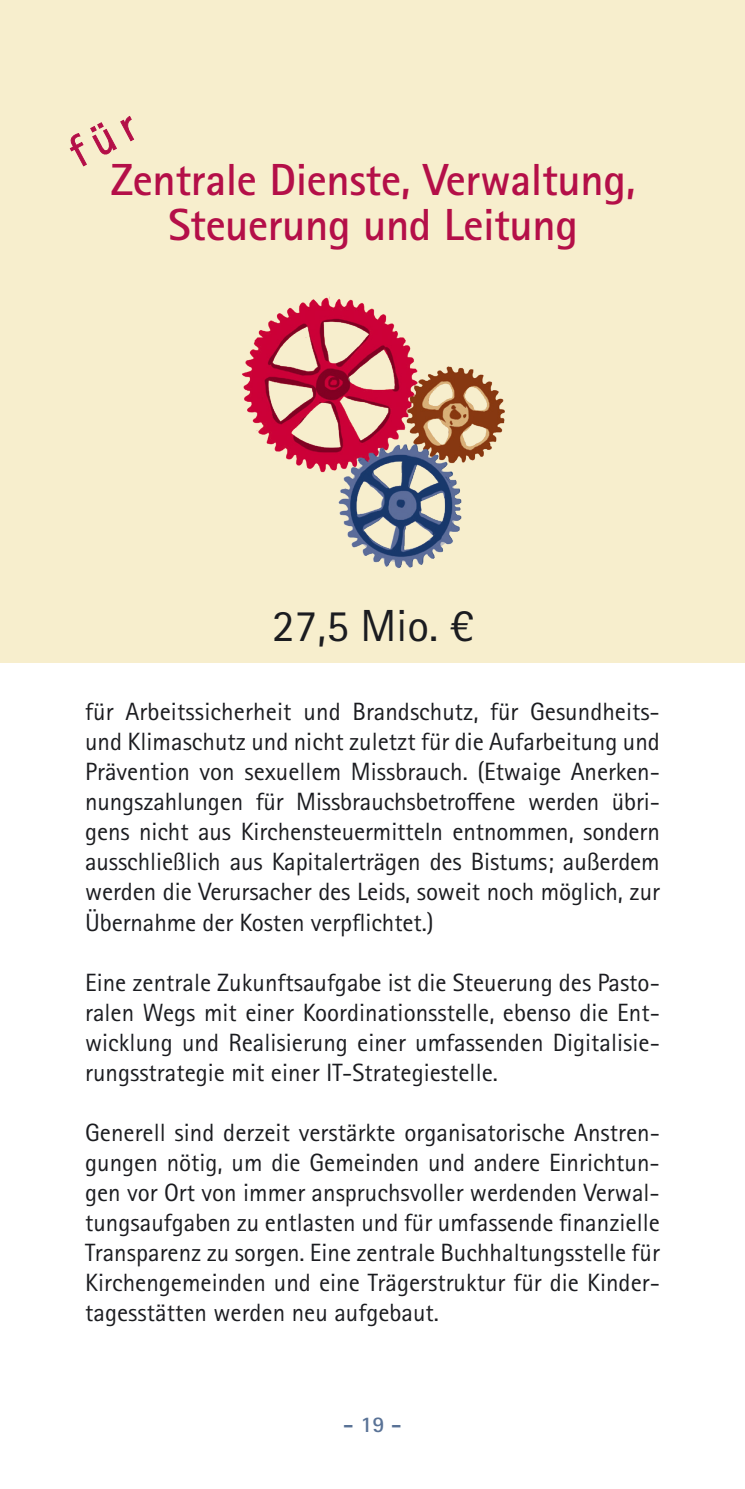
<style>
.page{position:relative;width:745px;height:1489px;background:#fff}
.page>*{position:absolute;margin:0;border:0;box-sizing:border-box;transform-origin:0 0}
.t1{font:700 45px/45px "Rotis Sans Serif Pro";letter-spacing:-.01em;color:#b40f48;text-align:center}
.t2{font:45px "Rotis Sans Serif Pro";color:#1b1c20}
.t3{font:25px/30px "Rotis Sans Serif Pro";color:#1b1c20;text-align:justify}
.t4{font:700 22.5px "Rotis Sans Serif Pro";color:#597296}
</style>
<div class="page">
<div style="left:0;top:0;width:744px;height:663px;background:#f7eecd"></div>
<img style="left:242px;top:296px;width:263px;height:272px">
<h1 class="t1" style="left:111px;top:156px;width:525px">Zentrale Dienste, Verwaltung,<br>Steuerung und Leitung</h1>
<h1 class="t2" style="left:272px;top:599px;width:203px">27,5 Mio. €</h1>
<p class="t3" style="left:85px;top:697px;width:576px">für Arbeitssicherheit und Brandschutz, für Gesundheits&shy;und Klimaschutz und nicht zuletzt für die Aufarbeitung und Prävention von sexuellem Missbrauch. (Etwaige Anerken&shy;nungszahlungen für Missbrauchsbetroffene werden übri&shy;gens nicht aus Kirchensteuermitteln entnommen, sondern ausschließlich aus Kapitalerträgen des Bistums; außerdem werden die Verursacher des Leids, soweit noch möglich, zur Übernahme der Kosten verpflichtet.)</p>
<p class="t3" style="left:85px;top:967px;width:576px">Eine zentrale Zukunftsaufgabe ist die Steuerung des Pasto&shy;ralen Wegs mit einer Koordinationsstelle, ebenso die Ent&shy;wicklung und Realisierung einer umfassenden Digitalisie&shy;rungsstrategie mit einer IT-Strategiestelle.</p>
<p class="t3" style="left:85px;top:1117px;width:576px">Generell sind derzeit verstärkte organisatorische Anstren&shy;gungen nötig, um die Gemeinden und andere Einrichtun&shy;gen vor Ort von immer anspruchsvoller werdenden Verwal&shy;tungsaufgaben zu entlasten und für umfassende finanzielle Transparenz zu sorgen. Eine zentrale Buchhaltungsstelle für Kirchengemeinden und eine Trägerstruktur für die Kinder&shy;tagesstätten werden neu aufgebaut.</p>
<p class="t4" style="left:343px;top:1409px;width:60px">- 19 -</p>
</div>
